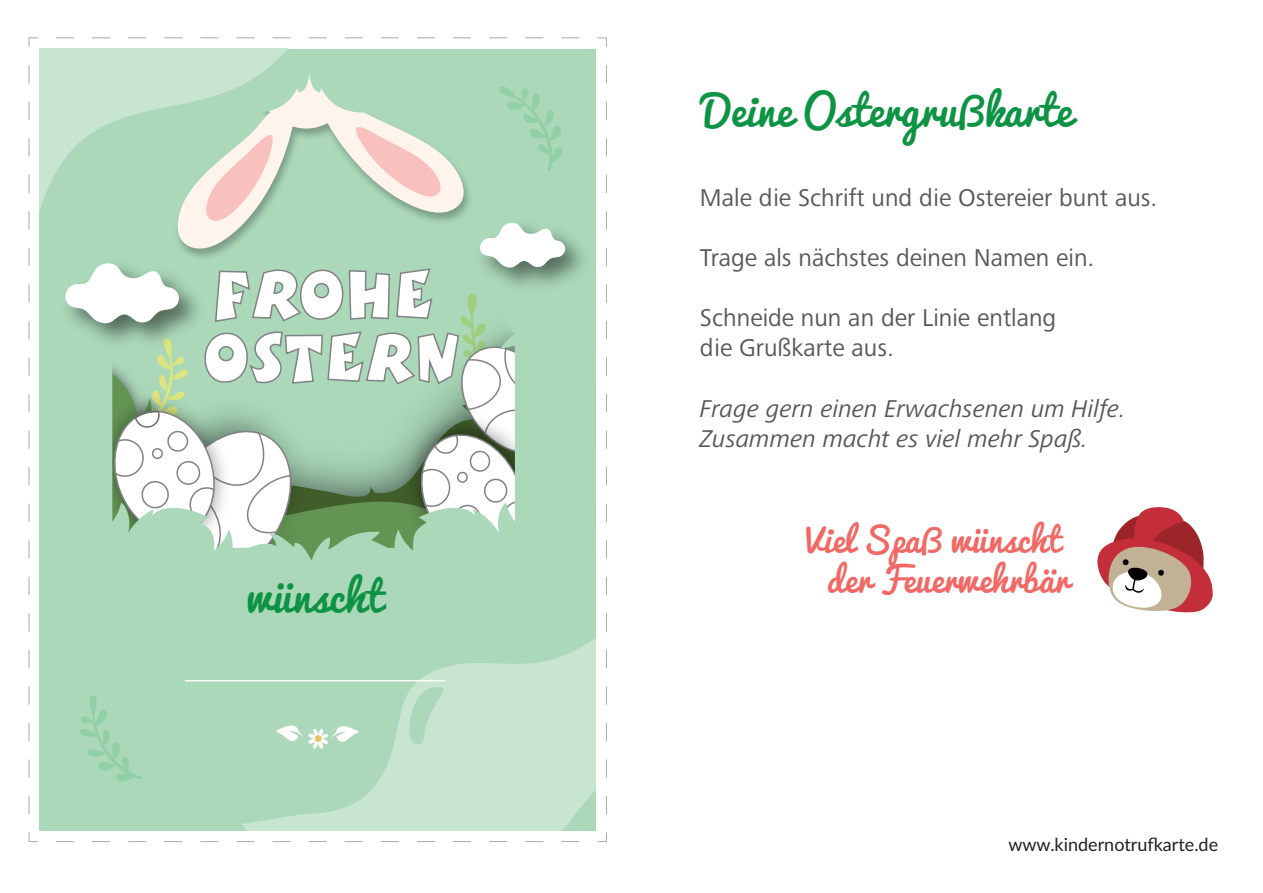
<style>
.page{position:relative;width:1263px;height:893px;background:#fff}
.page>*{position:absolute;margin:0;border:0;box-sizing:border-box;transform-origin:0 0}
.t1{font:69.45px/63px "Boink Let Plain";color:#fff}
.t2{font:41.55px "Pacifico";color:#0d9344}
.t3{font:33.6px/40.2px "Pacifico";color:#f16865;text-align:right}
.t4{font:25.2px/30.2px "Frutiger Next";color:#57585a}
.t5{font:italic 25.2px/30.2px "Frutiger Next";color:#57585a}
.t6{font:18px "Lato";color:#231f20}
</style>
<div class="page">
<div style="left:39px;top:49px;width:557px;height:782px;background:#aad8b8"></div>
<svg style="left:39px;top:49px;width:248px;height:163px;background:#c4e3cd"></svg>
<svg style="left:241px;top:638px;width:355px;height:192px;fill:#c8e5d1"></svg>
<svg style="left:408px;top:687px;width:38px;height:58px"></svg>
<svg style="left:80px;top:695px;width:63px;height:87px"></svg>
<svg style="left:275px;top:725px;width:84px;height:24px"></svg>
<svg style="left:597px;top:832px;width:10px;height:10px"></svg>
<svg style="left:56px;top:841px;width:523px;height:1px"></svg>
<svg style="left:28px;top:832px;width:10px;height:10px"></svg>
<svg style="left:29px;top:65px;width:1px;height:749px"></svg>
<svg style="left:28px;top:37px;width:10px;height:10px"></svg>
<svg style="left:56px;top:37px;width:524px;height:1px"></svg>
<svg style="left:597px;top:37px;width:10px;height:10px"></svg>
<svg style="left:606px;top:65px;width:1px;height:750px"></svg>
<svg style="left:64px;top:57px;width:501px;height:504px"></svg>
<hr style="left:185px;top:680px;width:260px;height:1px;background:#fff">
<svg style="left:1097px;top:507px;width:116px;height:106px"></svg>
<h1 class="t1" style="left:202px;top:262px;width:259px">FROHE<br>OSTERN</h1>
<h2 class="t2" style="left:246px;top:561px;width:137px">wünscht</h2>
<h2 class="t2" style="left:702px;top:74px;width:371px">Deine Ostergrußkarte</h2>
<p class="t4" style="left:700px;top:182px;width:459px">Male die Schrift und die Ostereier bunt aus.</p>
<p class="t4" style="left:700px;top:242px;width:396px">Trage als nächstes deinen Namen ein.</p>
<p class="t4" style="left:700px;top:303px;width:358px">Schneide nun an der Linie entlang die Grußkarte aus.</p>
<p class="t5" style="left:700px;top:393px;width:428px">Frage gern einen Erwachsenen um Hilfe.<br>Zusammen macht es viel mehr Spaß.</p>
<h3 class="t3" style="left:806px;top:519px;width:265px">Viel Spaß wünscht der Feuerwehrbär</h3>
<p class="t6" style="left:1008px;top:831px;width:211px">www.kindernotrufkarte.de</p>
</div>
